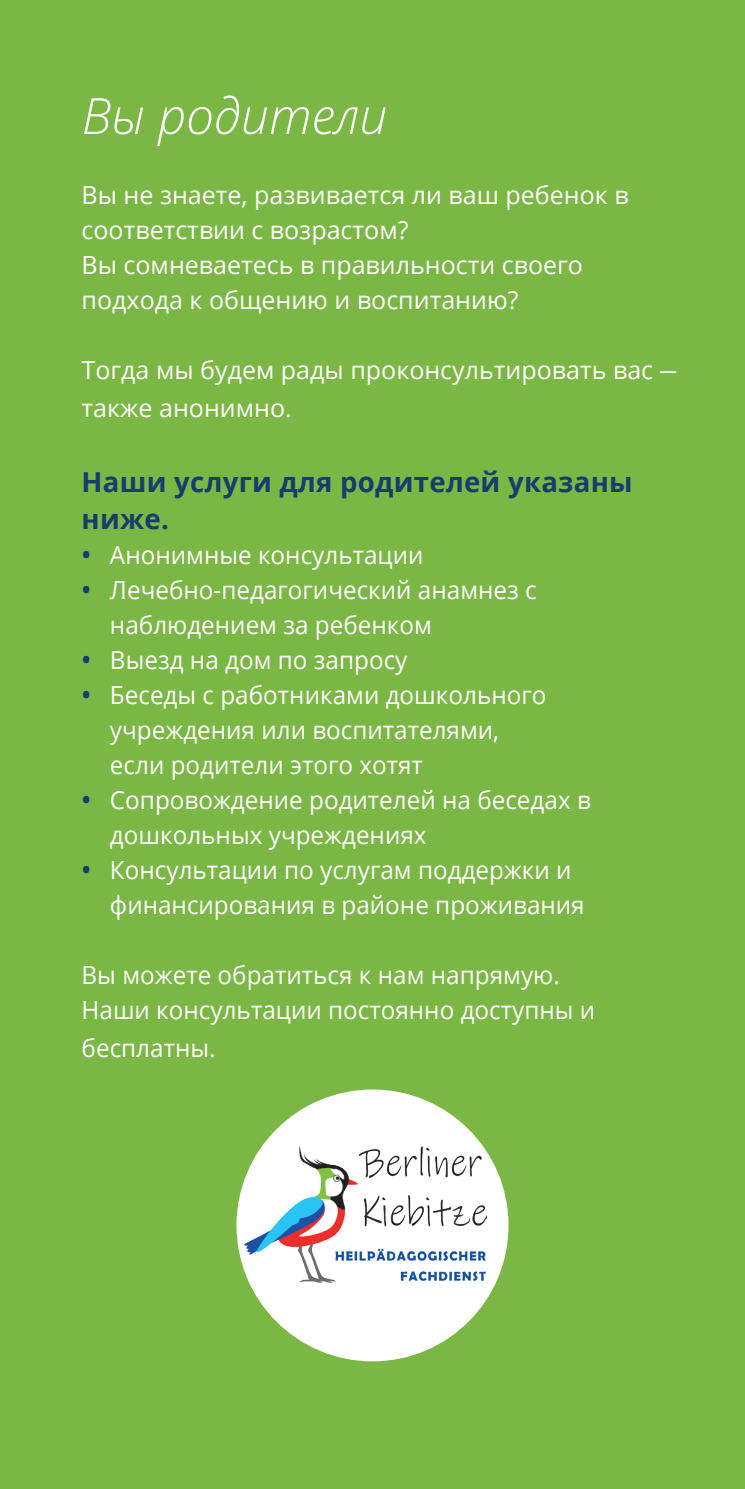
<style>
.page{position:relative;width:745px;height:1489px;background:#fff}
.page>*{position:absolute;margin:0;border:0;box-sizing:border-box;transform-origin:0 0}
.t1{font:italic 300 50px "Open Sans";color:#fff}
.t2{font:700 27.5px/37.5px "Open Sans";letter-spacing:.01em;color:#193c6f}
.t3{font:25px/35px "Open Sans";color:#fff}
.s1{font-weight:600;font-size:26.25px;color:#193c6f}
</style>
<div class="page">
<div style="left:0;top:0;width:744px;height:1488px;background:#7bb744"></div>
<div style="left:236px;top:1089px;width:272px;height:272px;background:#fff;border-radius:50%"></div>
<img style="left:244px;top:1145px;width:242px;height:136px">
<h1 class="t1" style="left:81px;top:81px;width:307px">Вы родители</h1>
<p class="t3" style="left:81px;top:177px;width:548px">Вы не знаете, развивается ли ваш ребенок в соответствии с возрастом?<br>Вы сомневаетесь в правильности своего подхода к общению и воспитанию?</p>
<p class="t3" style="left:81px;top:350px;width:596px;line-height:37.5px">Тогда мы будем рады проконсультировать вас — также анонимно.</p>
<p class="t2" style="left:81px;top:462px;width:552px">Наши услуги для родителей указаны ниже.</p>
<p class="t3" style="left:81px;top:537px;width:343px"><span class="s1">•</span> Анонимные консультации</p>
<p class="t3" style="left:110px;top:572px;width:428px;text-indent:-28px"><span class="s1">•</span> Лечебно-педагогический анамнез с наблюдением за ребенком</p>
<p class="t3" style="left:81px;top:642px;width:327px"><span class="s1">•</span> Выезд на дом по запросу</p>
<p class="t3" style="left:110px;top:677px;width:437px;text-indent:-28px"><span class="s1">•</span> Беседы с работниками дошкольного учреждения или воспитателями, если родители этого хотят</p>
<p class="t3" style="left:110px;top:782px;width:482px;text-indent:-28px"><span class="s1">•</span> Сопровождение родителей на беседах в дошкольных учреждениях</p>
<p class="t3" style="left:110px;top:852px;width:476px;text-indent:-28px"><span class="s1">•</span> Консультации по услугам поддержки и финансирования в районе проживания</p>
<p class="t3" style="left:81px;top:957px;width:515px">Вы можете обратиться к нам напрямую.<br>Наши консультации постоянно доступны и</p>
<p class="t3" style="left:81px;top:1029px;width:135px">бесплатны.</p>
</div>
